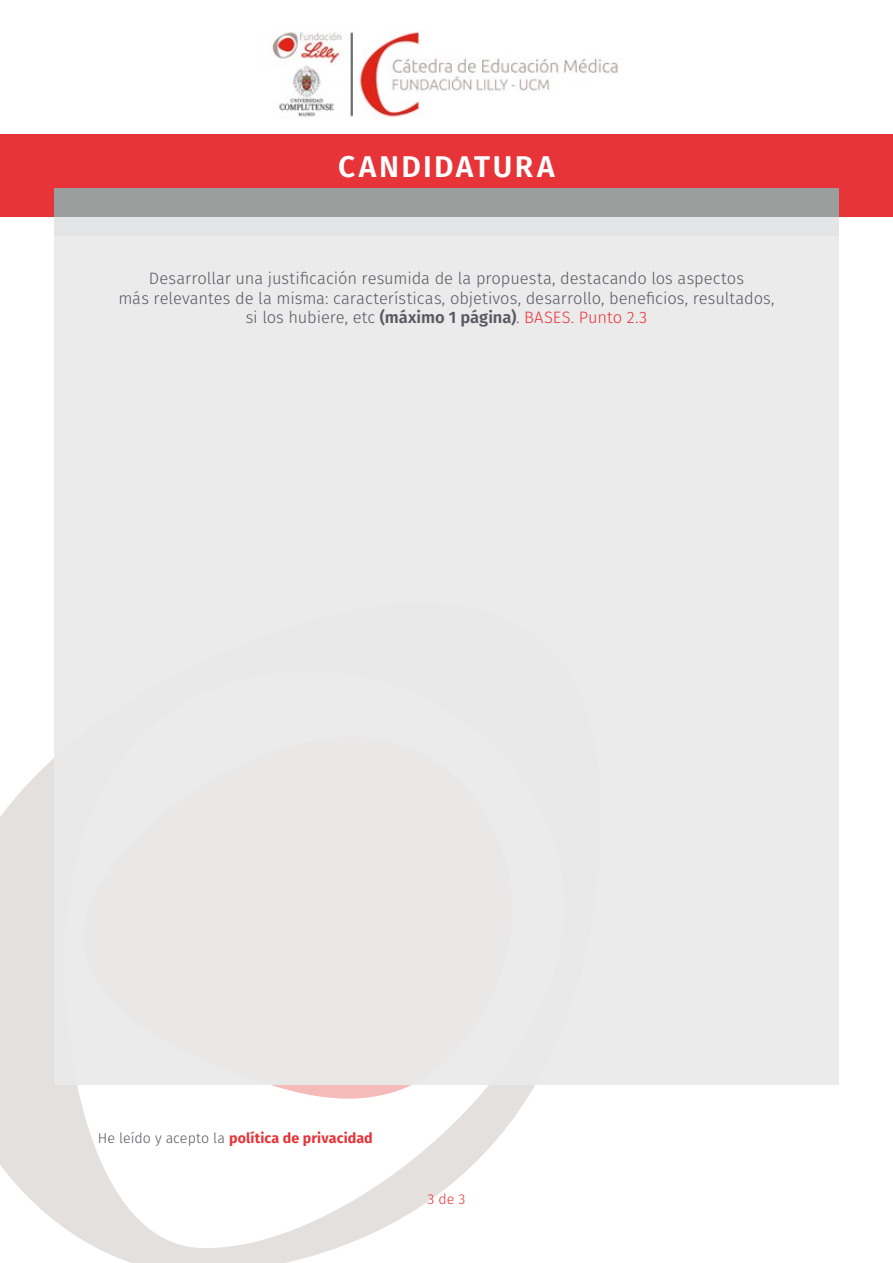
<style>
.page{position:relative;width:893px;height:1263px;background:#fff}
.page>*{position:absolute;margin:0;border:0;box-sizing:border-box;transform-origin:0 0}
.t1{font:600 30px "Fira Sans";letter-spacing:.08em;color:#fff}
.t2{font:300 16.5px/19.8px "Fira Sans";letter-spacing:-.005em;color:#585961;text-align:center}
.t3{font:700 14.25px "Fira Sans";letter-spacing:.01em;color:#e63439}
.t4{font:300 14.25px "Fira Sans";color:#e63439}
.s1{font-weight:600}
.s2{color:#e63439}
.s3{font-weight:300;color:#585961}
</style>
<div class="page">
<svg style="left:0;top:758px;width:602px;height:505px"></svg>
<svg style="left:57px;top:1084px;width:478px;height:54px"></svg>
<img style="left:272px;top:32px;width:346px;height:86px">
<div style="left:0;top:134px;width:893px;height:83px;background:#e63439"></div>
<div style="left:54px;top:188px;width:785px;height:48px;background:#9a9e9d"></div>
<div style="left:54px;top:217px;width:785px;height:867px;background:#eaeaeb"></div>
<h1 class="t1" style="left:338px;top:142px;width:218px">CANDIDATURA</h1>
<p class="t2" style="left:118px;top:268px;width:658px">Desarrollar una justificación resumida de la propuesta, destacando los aspectos<br>más relevantes de la misma: características, objetivos, desarrollo, beneficios, resultados, si los hubiere, etc <span class="s1">(máximo 1 página)</span>. <span class="s2">BASES. Punto 2.3</span></p>
<p class="t3" style="left:98px;top:1126px;width:277px"><span class="s3">He leído y acepto la</span> política de privacidad</p>
<p class="t4" style="left:428px;top:1189px;width:39px">3 de 3</p>
</div>
